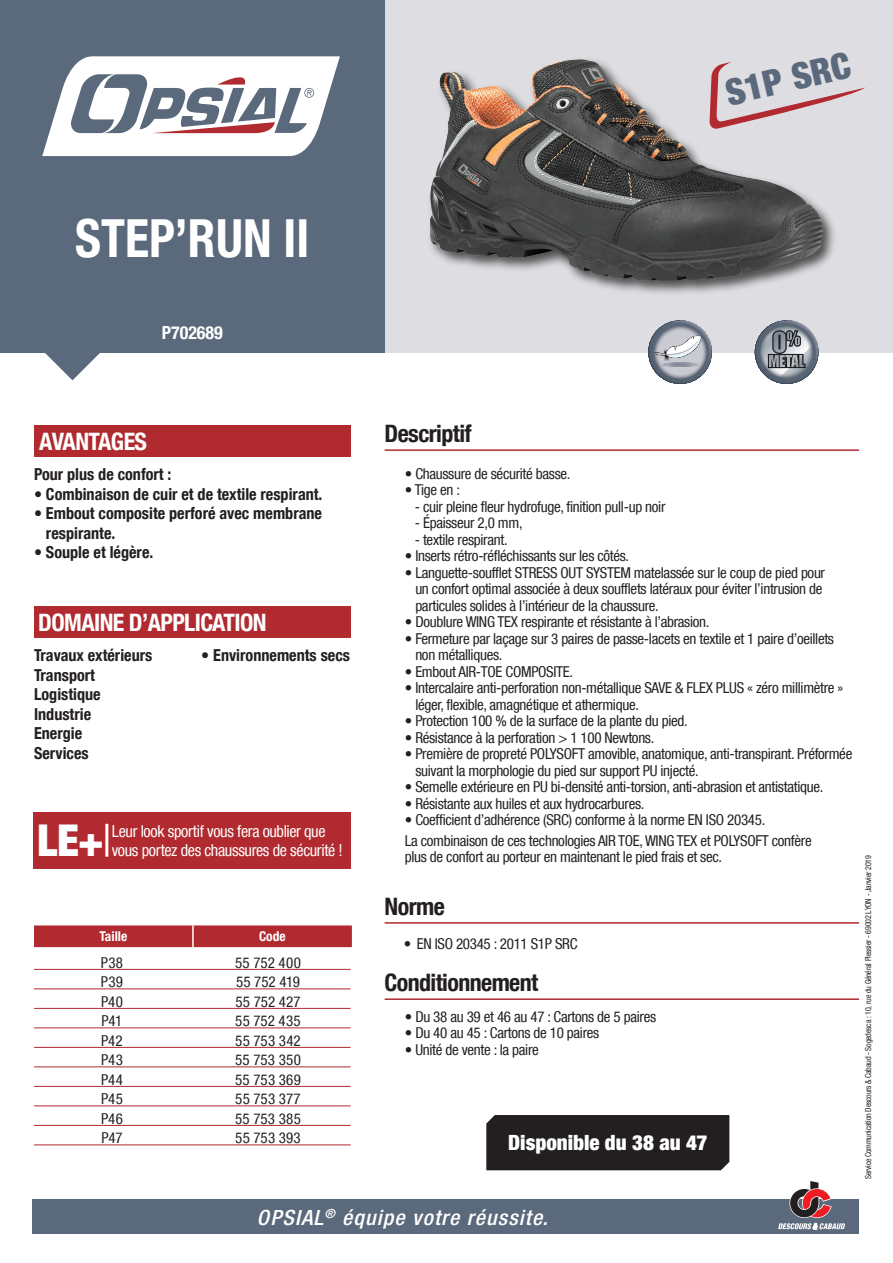
<style>
.page{position:relative;width:893px;height:1263px;background:#fff}
.page>*{position:absolute;margin:0;border:0;box-sizing:border-box;transform-origin:0 0}
.NOM_PRODUIT{font:700 condensed 52.5px "Helvetica Neue LT Com";color:#fff;scale:.95 1}
.PLUS_PRODUIT_TXT{font:900 condensed 43.8px "Helvetica Neue LT Com";color:#fff}
.t1{font:900 condensed 36px "Helvetica Neue LT Com";color:#5a697b}
.Titre_Noir{font:700 condensed 24px "Helvetica Neue LT Com";letter-spacing:-.025em;color:#231f20}
.t2{font:700 condensed 24px "Helvetica Neue LT Com";letter-spacing:-.025em;color:#fff}
.t3{font:italic 500 condensed 21px "Helvetica Neue LT Com";letter-spacing:.05em;color:#fff;scale:1.05 1}
.t4{font:900 condensed 21px "Helvetica Neue LT Com";color:#fff}
.t5{font:700 condensed 18px "Helvetica Neue LT Com";color:#fff}
.TEXTE_Gras{font:700 condensed 16.5px/19.5px "Helvetica Neue LT Com";color:#231f20}
.PLUS_PRODUIT_TXT-2{font:condensed 16.5px/19.5px "Helvetica Neue LT Com";letter-spacing:-.02em;color:#fff}
.Texte{font:condensed 15px/16.5px "Helvetica Neue LT Com";letter-spacing:-.02em;color:#231f20}
.tableau{font:condensed 15px "Helvetica Neue LT Com";letter-spacing:.015em;color:#231f20}
.tableauTitre{font:700 condensed 13.5px "Helvetica Neue LT Com";color:#fff}
.t6{font:condensed 8.25px "Helvetica Neue LT Com";letter-spacing:-.02em;color:#231f20;scale:.96 1}
.s1{font-weight:400}
</style>
<div class="page">
<div style="left:385px;top:0;width:508px;height:353px;background:#dedee2"></div>
<div style="left:0;top:0;width:385px;height:353px;background:#5a697b"></div>
<div style="left:33px;top:1199px;width:826px;height:34px;background:#5a697b"></div>
<svg style="left:45px;top:353px;width:55px;height:27px"></svg>
<svg style="left:42px;top:56px;width:298px;height:100px"></svg>
<svg style="left:778px;top:1181px;width:67px;height:48px"></svg>
<div style="left:34px;top:925px;width:318px;height:22px;background:#b02a2f"></div>
<hr style="left:192px;top:925px;width:2px;height:22px;background:#fff">
<hr style="left:385px;top:449px;width:474px;height:2px;background:#b02a2f">
<hr style="left:385px;top:998px;width:474px;height:2px;background:#b02a2f">
<hr style="left:385px;top:922px;width:474px;height:2px;background:#b02a2f">
<svg style="left:755px;top:320px;width:63px;height:64px"></svg>
<img style="left:760px;top:326px;width:53px;height:52px">
<img style="left:768px;top:330px;width:37px;height:38px">
<svg style="left:648px;top:320px;width:64px;height:64px;background:#acb0b8"></svg>
<div style="left:34px;top:425px;width:317px;height:32px;background:#b02a2f"></div>
<div style="left:486px;top:1115px;width:243px;height:55px;background:#231f20"></div>
<div style="left:33px;top:812px;width:318px;height:57px;background:#b02a2f"></div>
<hr style="left:34px;top:969px;width:317px;height:1px;background:#b02a2f">
<hr style="left:34px;top:988px;width:317px;height:1px;background:#b02a2f">
<hr style="left:34px;top:1008px;width:317px;height:1px;background:#b02a2f">
<hr style="left:34px;top:1027px;width:317px;height:1px;background:#b02a2f">
<hr style="left:34px;top:1047px;width:317px;height:1px;background:#b02a2f">
<hr style="left:34px;top:1066px;width:317px;height:1px;background:#b02a2f">
<hr style="left:34px;top:1086px;width:317px;height:1px;background:#b02a2f">
<hr style="left:34px;top:1105px;width:317px;height:1px;background:#b02a2f">
<hr style="left:34px;top:1125px;width:317px;height:1px;background:#b02a2f">
<hr style="left:34px;top:1144px;width:317px;height:1px;background:#b02a2f">
<div style="left:34px;top:606px;width:317px;height:32px;background:#b02a2f"></div>
<div style="left:838px;top:62px;width:27px;height:68px;background:#dedee2"></div>
<div style="left:427px;top:56px;width:411px;height:240px;background:#231f20;opacity:.75"></div>
<img style="left:428px;top:61px;width:395px;height:220px">
<p class="t1" style="left:721px;top:72px;width:129px;rotate:-13deg">S1P SRC</p>
<p class="NOM_PRODUIT" style="left:75px;top:207px;width:248px">STEP’RUN II</p>
<p class="t5" style="left:162px;top:322px;width:63px">P702689</p>
<p class="t2" style="left:39px;top:427px;width:109px">AVANTAGES</p>
<p class="TEXTE_Gras" style="left:34px;top:465px;width:139px">Pour plus de confort :</p>
<p class="TEXTE_Gras" style="left:34px;top:484px;width:290px">• Combinaison de cuir et de textile respirant.</p>
<p class="TEXTE_Gras" style="left:46px;top:504px;width:278px;text-indent:-12px">• Embout composite perforé avec membrane respirante.</p>
<p class="TEXTE_Gras" style="left:34px;top:543px;width:121px">• Souple et légère.</p>
<p class="t2" style="left:38px;top:608px;width:230px">DOMAINE D’APPLICATION</p>
<p class="TEXTE_Gras" style="left:34px;top:646px;width:120px">Travaux extérieurs<br>Transport</p>
<p class="TEXTE_Gras" style="left:34px;top:685px;width:68px">Logistique<br>Industrie</p>
<p class="TEXTE_Gras" style="left:34px;top:724px;width:56px">Energie<br>Services</p>
<p class="TEXTE_Gras" style="left:201px;top:646px;width:150px">• Environnements secs</p>
<p class="PLUS_PRODUIT_TXT" style="left:37px;top:815px;width:76px">LE+<span class="s1">|</span></p>
<p class="PLUS_PRODUIT_TXT-2" style="left:112px;top:821px;width:232px">Leur look sportif vous fera oublier que vous portez des chaussures de sécurité !</p>
<p class="tableauTitre" style="left:100px;top:928px;width:29px">Taille</p>
<p class="tableauTitre" style="left:259px;top:928px;width:28px">Code</p>
<p class="tableau" style="left:101px;top:953px;width:24px">P38</p>
<p class="tableau" style="left:235px;top:953px;width:67px">55 752 400</p>
<p class="tableau" style="left:101px;top:973px;width:24px">P39</p>
<p class="tableau" style="left:236px;top:973px;width:65px">55 752 419</p>
<p class="tableau" style="left:101px;top:992px;width:23px">P40</p>
<p class="tableau" style="left:235px;top:992px;width:67px">55 752 427</p>
<p class="tableau" style="left:102px;top:1012px;width:22px">P41</p>
<p class="tableau" style="left:235px;top:1012px;width:67px">55 752 435</p>
<p class="tableau" style="left:101px;top:1031px;width:23px">P42</p>
<p class="tableau" style="left:235px;top:1031px;width:67px">55 753 342</p>
<p class="tableau" style="left:101px;top:1051px;width:23px">P43</p>
<p class="tableau" style="left:235px;top:1051px;width:67px">55 753 350</p>
<p class="tableau" style="left:101px;top:1070px;width:23px">P44</p>
<p class="tableau" style="left:235px;top:1070px;width:67px">55 753 369</p>
<p class="tableau" style="left:101px;top:1090px;width:23px">P45</p>
<p class="tableau" style="left:235px;top:1090px;width:67px">55 753 377</p>
<p class="tableau" style="left:101px;top:1109px;width:23px">P46</p>
<p class="tableau" style="left:235px;top:1109px;width:67px">55 753 385</p>
<p class="tableau" style="left:101px;top:1129px;width:23px">P47</p>
<p class="tableau" style="left:235px;top:1129px;width:67px">55 753 393</p>
<p class="Titre_Noir" style="left:385px;top:419px;width:88px">Descriptif</p>
<p class="Texte" style="left:405px;top:465px;width:167px">• Chaussure de sécurité basse.</p>
<p class="Texte" style="left:405px;top:481px;width:57px">• Tige en :</p>
<p class="Texte" style="left:415px;top:498px;width:252px">- cuir pleine fleur hydrofuge, finition pull-up noir</p>
<p class="Texte" style="left:415px;top:514px;width:109px">- Épaisseur 2,0 mm,</p>
<p class="Texte" style="left:415px;top:531px;width:94px">- textile respirant.</p>
<p class="Texte" style="left:405px;top:547px;width:226px">• Inserts rétro-réfléchissants sur les côtés.</p>
<p class="Texte" style="left:415px;top:564px;width:411px;text-indent:-10px">• Languette-soufflet STRESS OUT SYSTEM matelassée sur le coup de pied pour un confort optimal associée à deux soufflets latéraux pour éviter l’intrusion de particules solides à l’intérieur de la chaussure.</p>
<p class="Texte" style="left:405px;top:613px;width:306px">• Doublure WING TEX respirante et résistante à l’abrasion.</p>
<p class="Texte" style="left:415px;top:630px;width:420px;text-indent:-10px">• Fermeture par laçage sur 3 paires de passe-lacets en textile et 1 paire d’oeillets non métalliques.</p>
<p class="Texte" style="left:405px;top:663px;width:170px">• Embout AIR-TOE COMPOSITE.</p>
<p class="Texte" style="left:415px;top:679px;width:430px;text-indent:-10px">• Intercalaire anti-perforation non-métallique SAVE &amp; FLEX PLUS « zéro millimètre » léger, flexible, amagnétique et athermique.</p>
<p class="Texte" style="left:405px;top:712px;width:284px">• Protection 100 % de la surface de la plante du pied.</p>
<p class="Texte" style="left:405px;top:729px;width:251px">• Résistance à la perforation &gt; 1 100 Newtons.</p>
<p class="Texte" style="left:415px;top:745px;width:438px;text-indent:-10px">• Première de propreté POLYSOFT amovible, anatomique, anti-transpirant. Préformée suivant la morphologie du pied sur support PU injecté.</p>
<p class="Texte" style="left:405px;top:778px;width:420px">• Semelle extérieure en PU bi-densité anti-torsion, anti-abrasion et antistatique.</p>
<p class="Texte" style="left:405px;top:795px;width:241px">• Résistante aux huiles et aux hydrocarbures.</p>
<p class="Texte" style="left:405px;top:811px;width:362px">• Coefficient d’adhérence (SRC) conforme à la norme EN ISO 20345.</p>
<p class="Texte" style="left:405px;top:832px;width:408px">La combinaison de ces technologies AIR TOE, WING TEX et POLYSOFT confère plus de confort au porteur en maintenant le pied frais et sec.</p>
<p class="Titre_Noir" style="left:385px;top:892px;width:62px">Norme</p>
<p class="Texte" style="left:404px;top:935px;width:175px">• EN ISO 20345 : 2011 S1P SRC</p>
<p class="Titre_Noir" style="left:385px;top:968px;width:155px">Conditionnement</p>
<p class="Texte" style="left:405px;top:1008px;width:253px">• Du 38 au 39 et 46 au 47 : Cartons de 5 paires</p>
<p class="Texte" style="left:405px;top:1024px;width:196px">• Du 40 au 45 : Cartons de 10 paires</p>
<p class="Texte" style="left:405px;top:1041px;width:136px">• Unité de vente : la paire</p>
<p class="t4" style="left:508px;top:1130px;width:201px">Disponible du 38 au 47</p>
<h3 class="t3" style="left:257px;top:1205px;width:279px">OPSIAL<sup>®</sup> équipe votre réussite.</h3>
<p class="t6" style="left:863px;top:1179px;width:339px;rotate:-90deg">Service Communication Descours &amp; Cabaud - Sogedesca : 10, rue du Général Plessier - 69002 LYON - Janvier 2019</p>
</div>
